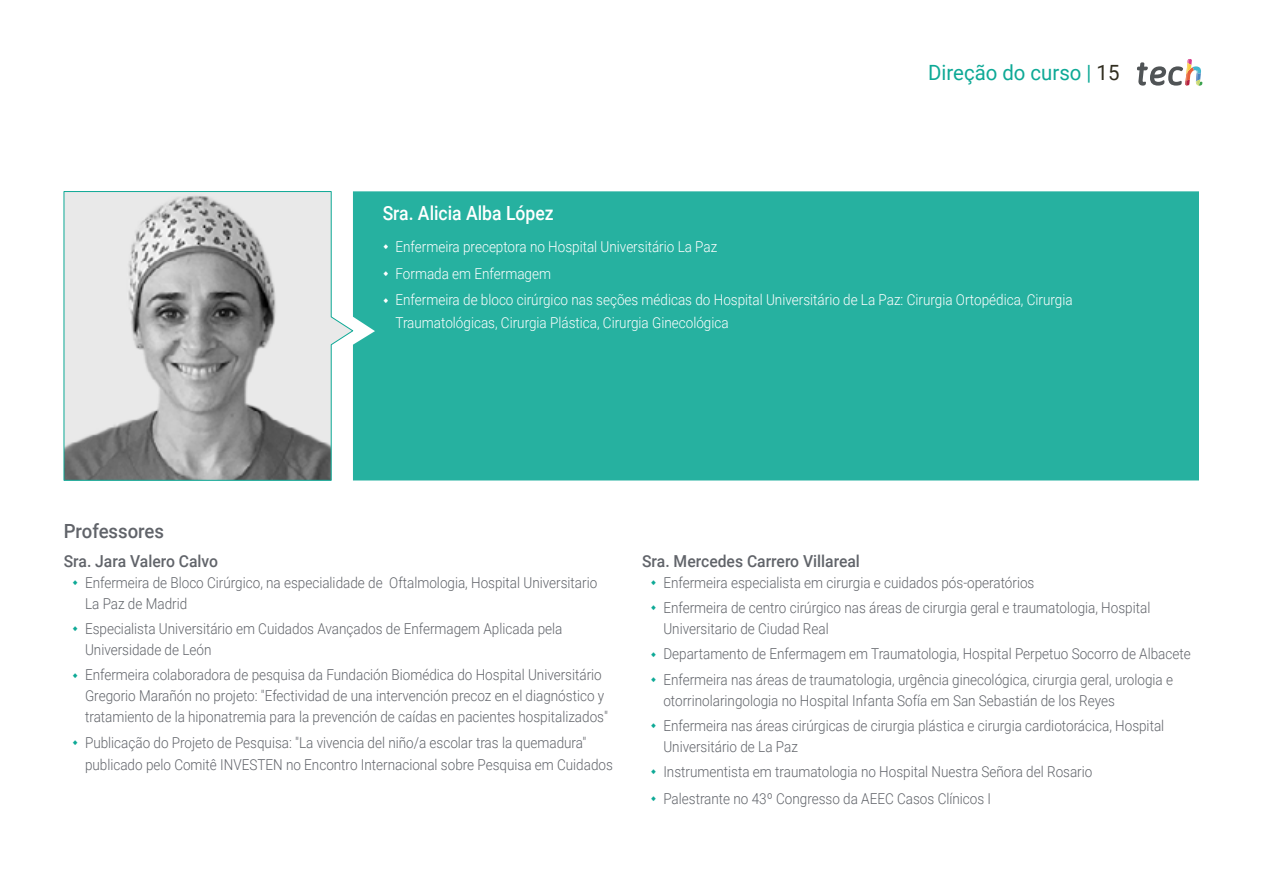
<style>
.page{position:relative;width:1263px;height:893px;background:#fff}
.page>*{position:absolute;margin:0;border:0;box-sizing:border-box;transform-origin:0 0}
.t1{font:21px "Roboto";color:#0ea996}
.t2{font:500 19.5px "Roboto";color:#fff;scale:.9 1}
.t3{font:500 19.5px "Roboto";color:#61646a;scale:.95 1}
.t4{font:500 16.5px "Roboto";color:#61646a;scale:.95 1}
.t5{font:300 15px/25.2px "Roboto";color:#61646a;scale:.9 1}
.t6{font:300 15px/26.7px "Roboto";color:#fff;scale:.9 1}
.s1{color:#312e20}
</style>
<div class="page">
<svg style="left:1137px;top:59px;width:65px;height:27px"></svg>
<div style="left:353px;top:191px;width:846px;height:289px;background:#26b1a0"></div>
<svg style="left:64px;top:191px;width:289px;height:290px;background:#bdbfbf"></svg>
<svg style="left:384px;top:244px;width:4px;height:5px"></svg>
<svg style="left:384px;top:271px;width:4px;height:5px"></svg>
<svg style="left:384px;top:298px;width:4px;height:5px"></svg>
<h1 class="t1" style="left:928px;top:57px;width:193px">Direção do curso | <span class="s1">15</span></h1>
<h2 class="t3" style="left:64px;top:517px;width:107px">Professores</h2>
<h2 class="t2" style="left:383px;top:199px;width:191px">Sra. Alicia Alba López</h2>
<p class="t6" style="left:395px;top:232px;width:754px">Enfermeira preceptora no Hospital Universitário La Paz<br>Formada em Enfermagem<br>Enfermeira de bloco cirúrgico nas seções médicas do Hospital Universitário de La Paz: Cirurgia Ortopédica, Cirurgia</p>
<p class="t6" style="left:395px;top:308px;width:372px">Traumatológicas, Cirurgia Plástica, Cirurgia Ginecológica</p>
<p class="t4" style="left:64px;top:550px;width:164px">Sra. Jara Valero Calvo</p>
<p class="t5" style="left:85px;top:571px;width:571px;line-height:21px">Enfermeira de Bloco Cirúrgico, na especialidade de Oftalmologia, Hospital Universitario<br>La Paz de Madrid</p>
<p class="t5" style="left:85px;top:618px;width:532px;line-height:21px">Especialista Universitário em Cuidados Avançados de Enfermagem Aplicada pela<br>Universidade de León</p>
<p class="t5" style="left:85px;top:664px;width:582px;line-height:21px">Enfermeira colaboradora de pesquisa da Fundación Biomédica do Hospital Universitário<br>Gregorio Marañón no projeto: "Efectividad de una intervención precoz en el diagnóstico y tratamiento de la hiponatremia para la prevención de caídas en pacientes hospitalizados"</p>
<p class="t5" style="left:85px;top:730px;width:588px;line-height:22.5px">Publicação do Projeto de Pesquisa: "La vivencia del niño/a escolar tras la quemadura" publicado pelo Comitê INVESTEN no Encontro Internacional sobre Pesquisa em Cuidados</p>
<p class="t4" style="left:642px;top:550px;width:231px">Sra. Mercedes Carrero Villareal</p>
<p class="t5" style="left:663px;top:569px;width:543px">Enfermeira especialista em cirurgia e cuidados pós-operatórios<br>Enfermeira de centro cirúrgico nas áreas de cirurgia geral e traumatologia, Hospital</p>
<p class="t5" style="left:663px;top:616px;width:587px">Universitario de Ciudad Real<br>Departamento de Enfermagem em Traumatologia, Hospital Perpetuo Socorro de Albacete<br>Enfermeira nas áreas de traumatologia, urgência ginecológica, cirurgia geral, urologia e</p>
<p class="t5" style="left:663px;top:687px;width:558px">otorrinolaringologia no Hospital Infanta Sofía em San Sebastián de los Reyes<br>Enfermeira nas áreas cirúrgicas de cirurgia plástica e cirurgia cardiotorácica, Hospital</p>
<p class="t5" style="left:663px;top:733px;width:478px">Universitário de La Paz<br>Instrumentista em traumatologia no Hospital Nuestra Señora del Rosario</p>
<p class="t5" style="left:663px;top:785px;width:366px">Palestrante no 43º Congresso da AEEC Casos Clínicos I</p>
</div>
